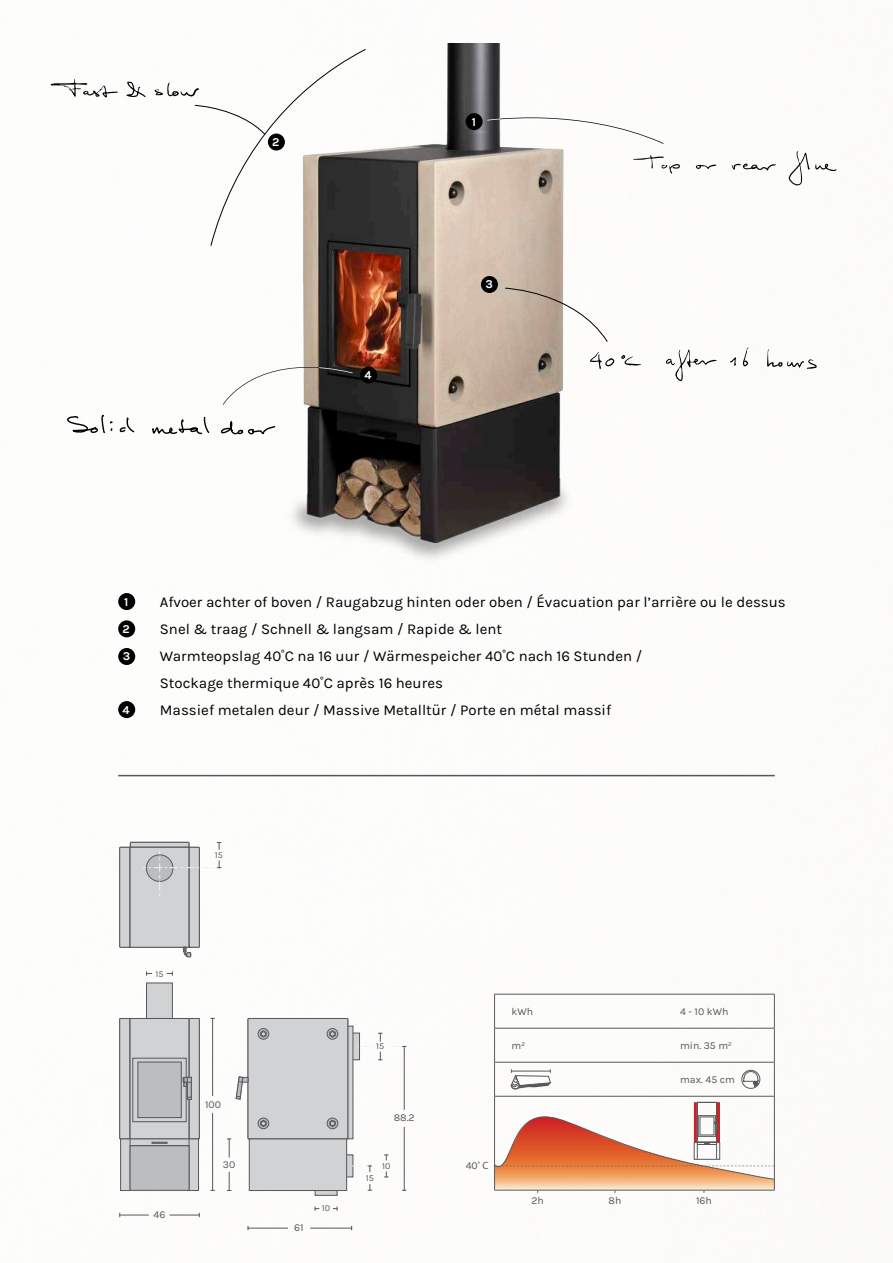
<style>
.page{position:relative;width:893px;height:1263px;background:#fff}
.page>*{position:absolute;margin:0;border:0;box-sizing:border-box;transform-origin:0 0}
.t1{font:15px/27px "Karla";color:#000}
.t2{font:700 12px "Karla";color:#fff}
.t3{font:10.5px "Karla";color:#59585a}
.t4{font:9px "Karla";color:#59585a}
.s1{font-family:"Myriad Pro"}
</style>
<div class="page">
<img style="left:50px;top:84px;width:787px;height:1147px">
<hr style="left:118px;top:775px;width:657px;height:1px;background:#59585a">
<hr style="left:663px;top:994px;width:112px;height:1px;background:#59585a">
<hr style="left:774px;top:994px;width:1px;height:34px;background:#59585a">
<hr style="left:663px;top:1028px;width:112px;height:1px;background:#59585a">
<hr style="left:774px;top:1028px;width:1px;height:34px;background:#59585a">
<hr style="left:663px;top:1062px;width:112px;height:1px;background:#59585a">
<hr style="left:774px;top:1062px;width:1px;height:34px;background:#59585a">
<hr style="left:663px;top:1096px;width:112px;height:1px;background:#59585a">
<hr style="left:774px;top:1096px;width:1px;height:94px;background:#59585a">
<hr style="left:663px;top:1190px;width:112px;height:1px;background:#59585a">
<hr style="left:494px;top:994px;width:169px;height:1px;background:#59585a">
<hr style="left:494px;top:994px;width:1px;height:34px;background:#59585a">
<hr style="left:494px;top:1028px;width:169px;height:1px;background:#59585a">
<hr style="left:494px;top:1028px;width:1px;height:34px;background:#59585a">
<hr style="left:494px;top:1062px;width:169px;height:1px;background:#59585a">
<hr style="left:494px;top:1062px;width:1px;height:34px;background:#59585a">
<hr style="left:494px;top:1096px;width:169px;height:1px;background:#59585a">
<hr style="left:494px;top:1096px;width:1px;height:94px;background:#59585a">
<hr style="left:494px;top:1190px;width:169px;height:1px;background:#59585a">
<svg style="left:511px;top:1069px;width:40px;height:20px"></svg>
<svg style="left:679px;top:1075px;width:4px;height:10px"></svg>
<svg style="left:679px;top:1041px;width:4px;height:10px"></svg>
<svg style="left:353px;top:1035px;width:5px;height:23px"></svg>
<div style="left:351px;top:1033px;width:9px;height:27px;border:1px solid #57585a"></div>
<svg style="left:347px;top:1156px;width:4px;height:19px"></svg>
<div style="left:345px;top:1154px;width:8px;height:23px;border:1px solid #57585a"></div>
<svg style="left:379px;top:1033px;width:3px;height:8px"></svg>
<svg style="left:379px;top:1052px;width:3px;height:8px"></svg>
<svg style="left:333px;top:1207px;width:5px;height:3px"></svg>
<svg style="left:315px;top:1207px;width:4px;height:3px"></svg>
<div style="left:315px;top:1187px;width:22px;height:8px;background:#d1d2d4"></div>
<div style="left:315px;top:1187px;width:22px;height:9px;border:1px solid #57585a"></div>
<svg style="left:385px;top:1154px;width:3px;height:6px"></svg>
<svg style="left:385px;top:1172px;width:3px;height:5px"></svg>
<svg style="left:167px;top:972px;width:6px;height:3px"></svg>
<svg style="left:146px;top:972px;width:6px;height:3px"></svg>
<img style="left:208px;top:43px;width:482px;height:523px">
<svg style="left:51px;top:49px;width:315px;height:197px"></svg>
<svg style="left:505px;top:287px;width:103px;height:55px"></svg>
<svg style="left:223px;top:366px;width:130px;height:39px"></svg>
<svg style="left:487px;top:117px;width:177px;height:27px"></svg>
<svg style="left:633px;top:151px;width:203px;height:34px"></svg>
<svg style="left:590px;top:348px;width:227px;height:33px"></svg>
<svg style="left:66px;top:413px;width:70px;height:21px"></svg>
<svg style="left:152px;top:416px;width:59px;height:19px"></svg>
<svg style="left:220px;top:420px;width:56px;height:16px"></svg>
<div style="left:118px;top:593px;width:17px;height:17px;background:#000;border-radius:50%"></div>
<div style="left:118px;top:620px;width:17px;height:17px;background:#000;border-radius:50%"></div>
<div style="left:118px;top:648px;width:17px;height:17px;background:#000;border-radius:50%"></div>
<div style="left:118px;top:701px;width:17px;height:17px;background:#000;border-radius:50%"></div>
<div style="left:466px;top:113px;width:17px;height:17px;background:#000;border-radius:50%"></div>
<div style="left:268px;top:134px;width:17px;height:17px;background:#000;border-radius:50%"></div>
<div style="left:481px;top:276px;width:17px;height:17px;background:#000;border-radius:50%"></div>
<div style="left:360px;top:367px;width:17px;height:17px;background:#000;border-radius:50%"></div>
<svg style="left:119px;top:1018px;width:11px;height:122px"></svg>
<div style="left:147px;top:983px;width:25px;height:38px;background:#d1d2d4"></div>
<div style="left:146px;top:983px;width:27px;height:39px;border:1px solid #57585a"></div>
<div style="left:130px;top:1018px;width:59px;height:121px;background:#d1d2d4"></div>
<div style="left:130px;top:1018px;width:59px;height:121px;border:1px solid #57585a"></div>
<div style="left:121px;top:1139px;width:78px;height:51px;background:#d1d2d4"></div>
<div style="left:120px;top:1138px;width:79px;height:53px;border:1px solid #57585a"></div>
<hr style="left:130px;top:1139px;width:1px;height:52px;background:#57585a">
<hr style="left:189px;top:1139px;width:1px;height:52px;background:#57585a">
<svg style="left:152px;top:1142px;width:15px;height:2px"></svg>
<div style="left:130px;top:1146px;width:59px;height:45px;background:#bcbdc0"></div>
<div style="left:130px;top:1145px;width:59px;height:46px;border:1px solid #57585a"></div>
<svg style="left:137px;top:1061px;width:46px;height:58px"></svg>
<div style="left:132px;top:1058px;width:55px;height:64px;border:1px solid #57585a"></div>
<div style="left:138px;top:1062px;width:43px;height:55px;background:#bcbdc0"></div>
<div style="left:138px;top:1062px;width:44px;height:56px;border:1px solid #57585a"></div>
<svg style="left:183px;top:1018px;width:17px;height:122px"></svg>
<svg style="left:348px;top:1028px;width:3px;height:109px"></svg>
<div style="left:340px;top:1026px;width:13px;height:113px;border:1px solid #57585a"></div>
<div style="left:249px;top:1139px;width:98px;height:51px;background:#d1d2d4"></div>
<div style="left:249px;top:1138px;width:98px;height:53px;border:1px solid #57585a"></div>
<svg style="left:357px;top:1046px;width:15px;height:1px"></svg>
<hr style="left:212px;top:1018px;width:1px;height:77px;background:#57585a">
<hr style="left:212px;top:1113px;width:1px;height:77px;background:#57585a">
<svg style="left:227px;top:1172px;width:4px;height:19px"></svg>
<svg style="left:227px;top:1018px;width:121px;height:139px"></svg>
<svg style="left:119px;top:1213px;width:29px;height:4px"></svg>
<svg style="left:170px;top:1213px;width:30px;height:4px"></svg>
<hr style="left:248px;top:1228px;width:40px;height:1px;background:#57585a">
<hr style="left:311px;top:1228px;width:41px;height:1px;background:#57585a">
<hr style="left:404px;top:1046px;width:1px;height:63px;background:#57585a">
<hr style="left:404px;top:1127px;width:1px;height:63px;background:#57585a">
<svg style="left:349px;top:1165px;width:23px;height:6px"></svg>
<svg style="left:368px;top:1184px;width:4px;height:7px"></svg>
<svg style="left:119px;top:842px;width:102px;height:115px"></svg>
<svg style="left:388px;top:1046px;width:18px;height:1px"></svg>
<svg style="left:495px;top:1102px;width:280px;height:78px"></svg>
<svg style="left:741px;top:1070px;width:19px;height:19px"></svg>
<p class="t2" style="left:272px;top:135px;width:9px">2</p>
<p class="t2" style="left:364px;top:368px;width:9px">4</p>
<p class="t2" style="left:472px;top:115px;width:6px">1</p>
<p class="t2" style="left:485px;top:278px;width:9px">3</p>
<p class="t2" style="left:124px;top:595px;width:6px">1</p>
<p class="t2" style="left:122px;top:622px;width:9px">2</p>
<p class="t2" style="left:123px;top:649px;width:9px">3</p>
<p class="t2" style="left:123px;top:703px;width:9px">4</p>
<p class="t1" style="left:160px;top:588px;width:627px">Afvoer achter of boven / Raugabzug hinten oder oben / Évacuation par l’arrière ou le dessus Snel &amp; traag / Schnell &amp; langsam / Rapide &amp; lent<br>Warmteopslag 40<sup>°</sup>C na 16 uur / Wärmespeicher 40<sup>°</sup>C nach 16 Stunden /<br>Stockage thermique 40<sup>°</sup>C après 16 heures<br>Massief metalen deur / Massive Metalltür / Porte en métal massif</p>
<p class="t4" style="left:155px;top:969px;width:10px">15</p>
<p class="t4" style="left:215px;top:850px;width:10px">15</p>
<p class="t3" style="left:154px;top:1209px;width:13px">46</p>
<p class="t3" style="left:205px;top:1098px;width:17px">100</p>
<p class="t3" style="left:223px;top:1158px;width:14px">30</p>
<p class="t3" style="left:294px;top:1222px;width:11px">61</p>
<p class="t4" style="left:322px;top:1203px;width:10px">10</p>
<p class="t4" style="left:376px;top:1041px;width:10px">15</p>
<p class="t3" style="left:394px;top:1112px;width:22px">88.2</p>
<p class="t4" style="left:366px;top:1173px;width:10px">15</p>
<p class="t4" style="left:382px;top:1161px;width:10px">10</p>
<p class="t3" style="left:512px;top:1006px;width:23px">kWh</p>
<p class="t3" style="left:680px;top:1006px;width:50px">4 - 10 kWh</p>
<p class="t3" style="left:512px;top:1040px;width:15px">m<sup>2</sup></p>
<p class="t3" style="left:680px;top:1040px;width:53px">min. 35 m<sup>2</sup></p>
<p class="t3" style="left:680px;top:1074px;width:56px">max. 45 cm</p>
<p class="t3" style="left:466px;top:1160px;width:24px">40<sup>°</sup> <span class="s1">C</span></p>
<p class="t3" style="left:531px;top:1194px;width:14px">2h</p>
<p class="t3" style="left:609px;top:1194px;width:14px">8h</p>
<p class="t3" style="left:696px;top:1194px;width:17px">16h</p>
</div>
